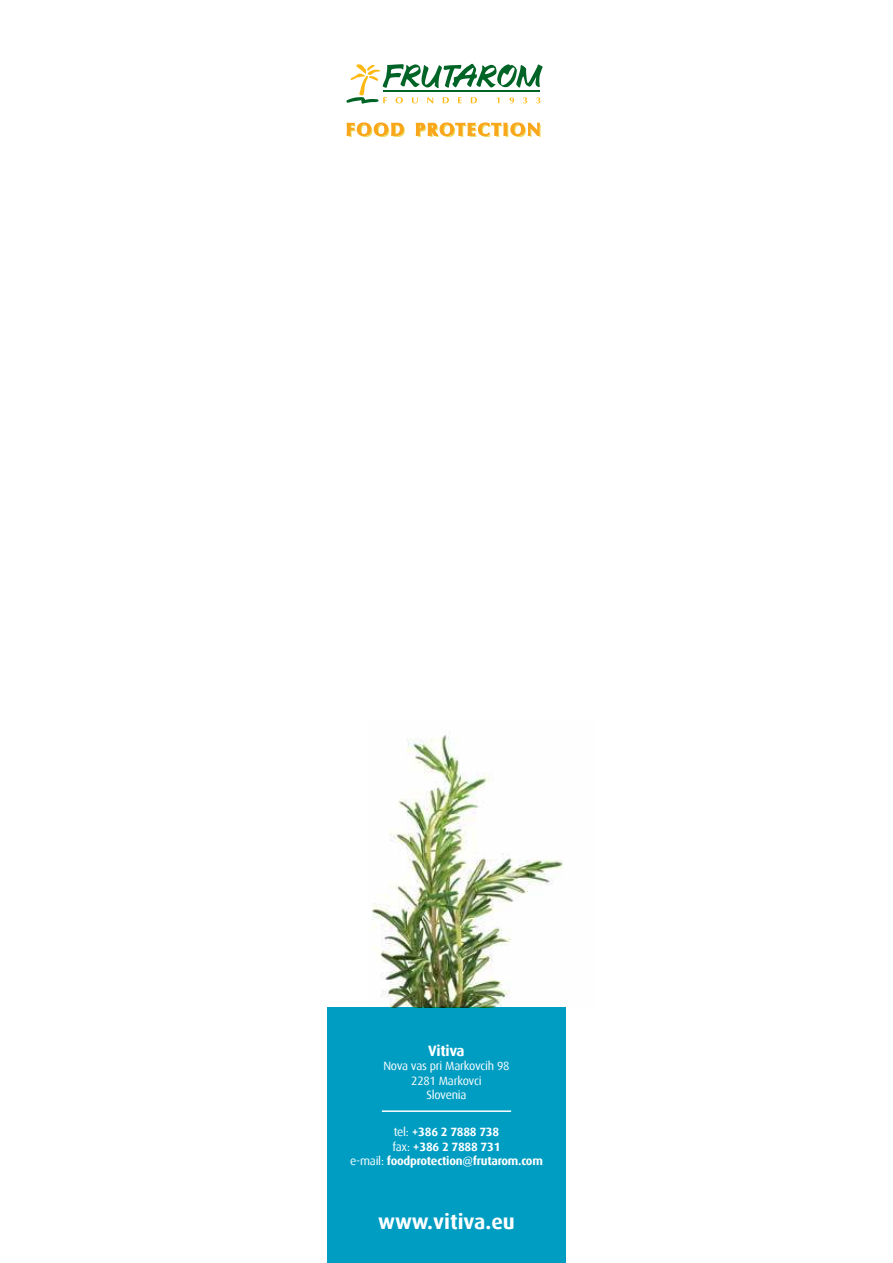
<style>
.page{position:relative;width:893px;height:1263px;background:#fff}
.page>*{position:absolute;margin:0;border:0;box-sizing:border-box;transform-origin:0 0}
.t1{font:700 21px "Dax CE";color:#fff}
.t2{font:700 15px "Dax CE";letter-spacing:-.02em;color:#fff}
.t3{font:700 12px/14.4px "Dax CE";letter-spacing:-.02em;color:#fff;text-align:center}
.t4{font:12px/14.4px "Dax CE";letter-spacing:-.02em;color:#fff;text-align:center}
.s1{font-weight:400}
</style>
<div class="page">
<div style="left:327px;top:1008px;width:239px;height:255px;background:#009dc3"></div>
<img style="left:368px;top:732px;width:198px;height:276px">
<hr style="left:382px;top:1110px;width:129px;height:2px;background:#fff">
<svg style="left:346px;top:64px;width:197px;height:40px"></svg>
<svg style="left:346px;top:122px;width:195px;height:15px"></svg>
<p class="t2" style="left:428px;top:1041px;width:38px">Vitiva</p>
<p class="t4" style="left:383px;top:1058px;width:128px">Nova vas pri Markovcih 98<br>2281 Markovci<br>Slovenia</p>
<p class="t3" style="left:350px;top:1124px;width:194px"><span class="s1">tel:</span> +386 2 7888 738<br><span class="s1">fax:</span> +386 2 7888 731<br><span class="s1">e-mail:</span> foodprotection@frutarom.com</p>
<h1 class="t1" style="left:378px;top:1208px;width:138px">www.vitiva.eu</h1>
</div>
